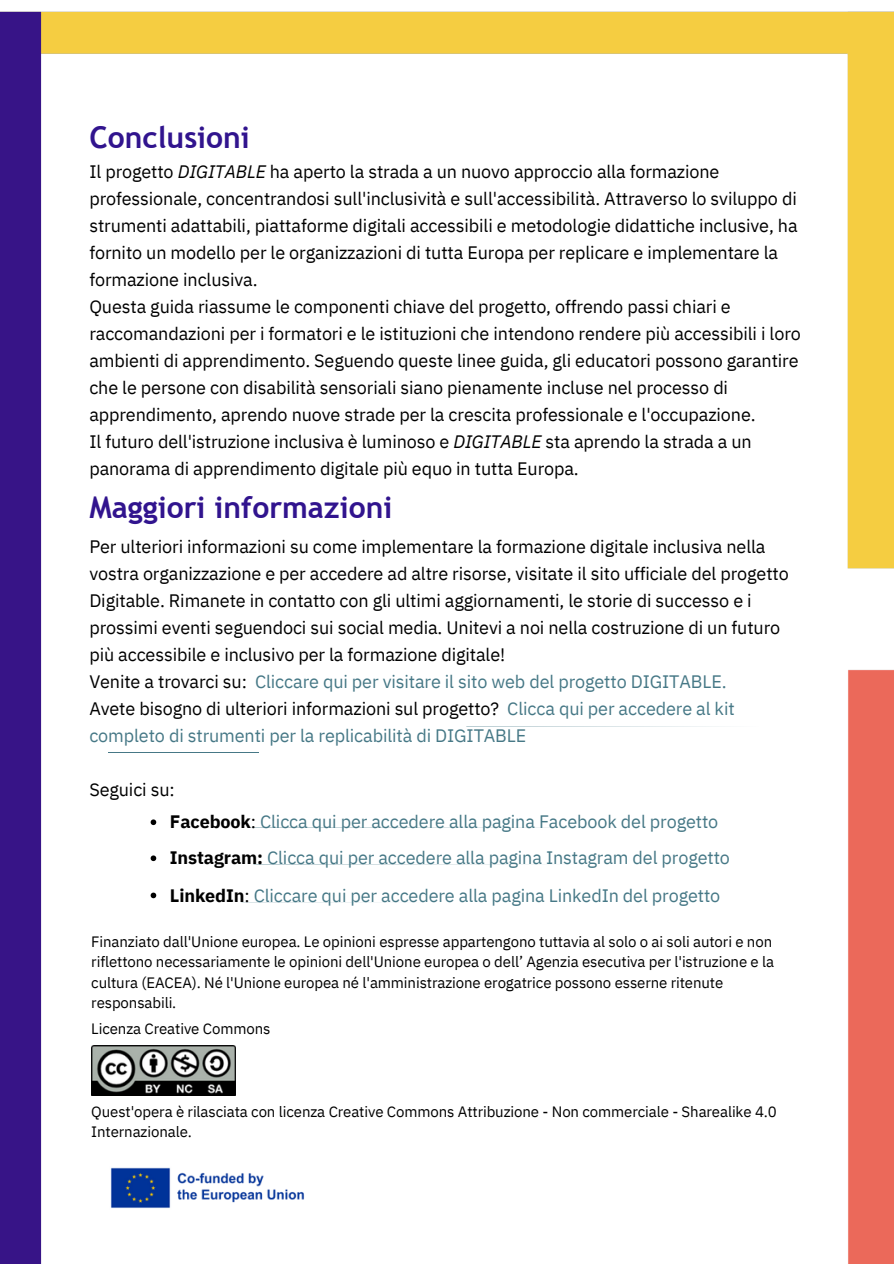
<style>
.page{position:relative;width:894px;height:1264px;background:#fff}
.page>*{position:absolute;margin:0;border:0;box-sizing:border-box;transform-origin:0 0}
.t1{font:700 30px "Trebuchet MS";color:#31148e}
.t2{font:18px/27px "IBM Plex Sans";letter-spacing:-.005em;color:#000}
.t3{font:18px "IBM Plex Sans";letter-spacing:-.005em;color:#467886}
.t4{font:15px/20.2px "IBM Plex Sans";letter-spacing:-.005em;color:#000}
.s1{font-style:italic}
.s2{color:#467886}
.s3{font-weight:700;color:#000}
.s4{color:#000}
</style>
<div class="page">
<img style="left:0;top:11px;width:893px;height:1252px">
<hr style="left:108px;top:752px;width:150px;height:1px;background:#467886">
<hr style="left:251px;top:827px;width:373px;height:1px;background:#467886">
<hr style="left:253px;top:864px;width:337px;height:1px;background:#467886">
<svg style="left:151px;top:819px;width:5px;height:6px"></svg>
<svg style="left:151px;top:855px;width:5px;height:6px"></svg>
<svg style="left:151px;top:892px;width:5px;height:6px"></svg>
<h2 class="t1" style="left:89px;top:119px;width:162px">Conclusioni</h2>
<h1 class="t2" style="left:89px;top:158px;width:712px">Il progetto <span class="s1">DIGITABLE</span> ha aperto la strada a un nuovo approccio alla formazione professionale, concentrandosi sull'inclusività e sull'accessibilità. Attraverso lo sviluppo di strumenti adattabili, piattaforme digitali accessibili e metodologie didattiche inclusive, ha fornito un modello per le organizzazioni di tutta Europa per replicare e implementare la formazione inclusiva.<br>Questa guida riassume le componenti chiave del progetto, offrendo passi chiari e raccomandazioni per i formatori e le istituzioni che intendono rendere più accessibili i loro ambienti di apprendimento. Seguendo queste linee guida, gli educatori possono garantire che le persone con disabilità sensoriali siano pienamente incluse nel processo di apprendimento, aprendo nuove strade per la crescita professionale e l'occupazione.<br>Il futuro dell'istruzione inclusiva è luminoso e <span class="s1">DIGITABLE</span> sta aprendo la strada a un panorama di apprendimento digitale più equo in tutta Europa.</h1>
<p class="t1" style="left:89px;top:489px;width:304px">Maggiori informazioni</p>
<h2 class="t2" style="left:89px;top:532px;width:700px">Per ulteriori informazioni su come implementare la formazione digitale inclusiva nella vostra organizzazione e per accedere ad altre risorse, visitate il sito ufficiale del progetto Digitable. Rimanete in contatto con gli ultimi aggiornamenti, le storie di successo e i prossimi eventi seguendoci sui social media. Unitevi a noi nella costruzione di un futuro più accessibile e inclusivo per la formazione digitale!<br>Venite a trovarci su: <span class="s2">Cliccare qui per visitare il sito web del progetto DIGITABLE.<br></span>Avete bisogno di ulteriori informazioni sul progetto? <span class="s2">Clicca qui per accedere al kit completo di strumenti per la replicabilità di DIGITABLE</span></h2>
<p class="t2" style="left:89px;top:775px;width:87px">Seguici su:</p>
<p class="t3" style="left:170px;top:810px;width:549px"><span class="s3">Facebook</span><span class="s4">:</span> Clicca qui per accedere alla pagina Facebook del progetto</p>
<p class="t3" style="left:170px;top:846px;width:561px"><span class="s3">Instagram:</span> Clicca qui per accedere alla pagina Instagram del progetto</p>
<p class="t3" style="left:170px;top:883px;width:551px"><span class="s3">LinkedIn</span><span class="s4">:</span> Cliccare qui per accedere alla pagina LinkedIn del progetto</p>
<p class="t4" style="left:91px;top:931px;width:684px">Finanziato dall'Unione europea. Le opinioni espresse appartengono tuttavia al solo o ai soli autori e non riflettono necessariamente le opinioni dell'Unione europea o dell’ Agenzia esecutiva per l'istruzione e la cultura (EACEA). Né l'Unione europea né l'amministrazione erogatrice possono esserne ritenute responsabili.</p>
<p class="t4" style="left:91px;top:1018px;width:180px">Licenza Creative Commons</p>
<p class="t4" style="left:91px;top:1101px;width:687px">Quest'opera è rilasciata con licenza Creative Commons Attribuzione - Non commerciale - Sharealike 4.0<br>Internazionale.</p>
</div>
